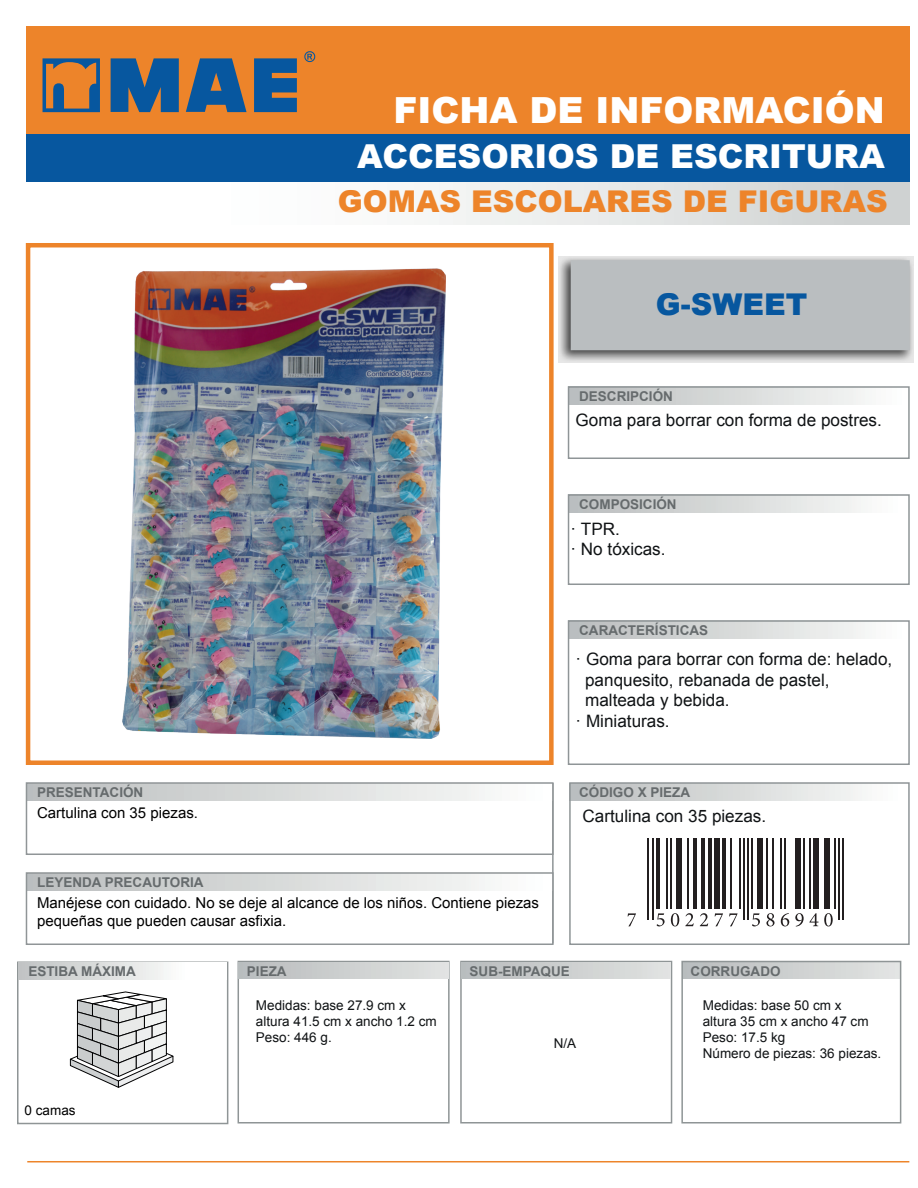
<style>
.page{position:relative;width:918px;height:1188px;background:#fff}
.page>*{position:absolute;margin:0;border:0;box-sizing:border-box;transform-origin:0 0}
.t1{font:900 36px "Arial";color:#fff}
.t2{font:900 33px "Arial";color:#fff}
.t3{font:900 30px "Arial";color:#ed842a}
.t4{font:900 30px "Arial";color:#07579f}
.t5{font:17.1px/20.5px "Arial";color:#101315}
.t6{font:15px/18px "Arial";color:#000001}
.t7{font:13.5px/16.2px "Arial";color:#101315}
.t8{font:700 13.5px "Arial";color:#666b6d}
.t9{font:13.5px "Arial";color:#000001}
</style>
<div class="page">
<div style="left:570px;top:784px;width:338px;height:16px;background:linear-gradient(to right,#b8bcbc,#fdfefd)"></div>
<div style="left:26px;top:170px;width:884px;height:54px;background:linear-gradient(to right,#fff,#d2d5d5)"></div>
<div style="left:26px;top:117px;width:884px;height:64px;background:#07579f"></div>
<div style="left:26px;top:26px;width:884px;height:108px;background:#ed842a"></div>
<hr style="left:27px;top:1161px;width:882px;height:1px;background:#ed842a">
<div style="left:26px;top:243px;width:528px;height:522px;border:4px solid #ed842a"></div>
<svg style="left:558px;top:256px;width:356px;height:107px;background:#b5b5b5"></svg>
<div style="left:571px;top:260px;width:339px;height:90px;background:#babec0"></div>
<div style="left:569px;top:387px;width:340px;height:17px;background:linear-gradient(to right,#b8bcbc,#fcfdfc)"></div>
<div style="left:568px;top:495px;width:341px;height:17px;background:linear-gradient(to right,#b8bcbc,#fefefd)"></div>
<div style="left:569px;top:620px;width:340px;height:18px;background:linear-gradient(to right,#b8bcbc,#fcfdfc)"></div>
<div style="left:568px;top:620px;width:342px;height:145px;border:2px solid #8f9597"></div>
<div style="left:568px;top:386px;width:342px;height:73px;border:2px solid #8f9597"></div>
<div style="left:568px;top:494px;width:342px;height:91px;border:2px solid #8f9597"></div>
<hr style="left:552px;top:783px;width:2px;height:161px;background:#8f9597">
<div style="left:26px;top:784px;width:527px;height:16px;background:linear-gradient(to right,#b9bdbd,#fdfefc)"></div>
<div style="left:26px;top:782px;width:528px;height:73px;border:2px solid #909597"></div>
<div style="left:27px;top:873px;width:526px;height:17px;background:linear-gradient(to right,#b9bdbd,#fdfdfc)"></div>
<div style="left:26px;top:872px;width:528px;height:73px;border:2px solid #909597"></div>
<svg style="left:111px;top:58px;width:68px;height:54px;background:#2a5d8c"></svg>
<svg style="left:186px;top:58px;width:61px;height:54px"></svg>
<svg style="left:254px;top:58px;width:43px;height:54px;background:#235c90"></svg>
<svg style="left:43px;top:58px;width:57px;height:54px"></svg>
<svg style="left:304px;top:51px;width:11px;height:11px"></svg>
<div style="left:569px;top:782px;width:341px;height:163px;border:2px solid #8f9597"></div>
<div style="left:238px;top:961px;width:212px;height:163px;border:2px solid #8f9596"></div>
<div style="left:460px;top:961px;width:212px;height:163px;border:2px solid #8f9596"></div>
<div style="left:683px;top:962px;width:217px;height:17px;background:linear-gradient(to right,#b8bcbd,#e3e4e3)"></div>
<div style="left:239px;top:962px;width:209px;height:17px;background:linear-gradient(to right,#b8bcbd,#e1e3e2)"></div>
<div style="left:462px;top:962px;width:209px;height:17px;background:linear-gradient(to right,#b8bcbd,#e1e3e2)"></div>
<div style="left:17px;top:962px;width:211px;height:162px;border:2px solid #8f9596"></div>
<div style="left:18px;top:963px;width:209px;height:17px;background:linear-gradient(to right,#c0c3c3,#fff)"></div>
<div style="left:681px;top:961px;width:220px;height:163px;border:2px solid #8f9596"></div>
<svg style="left:70px;top:992px;width:103px;height:96px"></svg>
<img style="left:122px;top:269px;width:324px;height:469px">
<hr style="left:648px;top:838px;width:1px;height:82px;background:#231f20">
<hr style="left:652px;top:838px;width:1px;height:82px;background:#231f20">
<hr style="left:656px;top:838px;width:4px;height:71px;background:#231f20">
<hr style="left:670px;top:838px;width:2px;height:71px;background:#231f20">
<hr style="left:666px;top:838px;width:2px;height:71px;background:#231f20">
<div style="left:677px;top:838px;width:5px;height:71px;background:#231f20"></div>
<hr style="left:687px;top:838px;width:2px;height:71px;background:#231f20">
<hr style="left:708px;top:838px;width:3px;height:71px;background:#231f20">
<hr style="left:701px;top:838px;width:4px;height:71px;background:#231f20">
<hr style="left:693px;top:838px;width:4px;height:71px;background:#231f20">
<div style="left:714px;top:838px;width:6px;height:71px;background:#231f20"></div>
<hr style="left:722px;top:838px;width:4px;height:71px;background:#231f20">
<hr style="left:743px;top:838px;width:2px;height:82px;background:#231f20">
<hr style="left:730px;top:838px;width:2px;height:71px;background:#231f20">
<hr style="left:739px;top:838px;width:1px;height:71px;background:#231f20">
<hr style="left:747px;top:838px;width:2px;height:82px;background:#231f20">
<hr style="left:751px;top:838px;width:2px;height:71px;background:#231f20">
<div style="left:757px;top:838px;width:6px;height:71px;background:#231f20"></div>
<hr style="left:766px;top:838px;width:1px;height:71px;background:#231f20">
<hr style="left:780px;top:838px;width:2px;height:71px;background:#231f20">
<hr style="left:784px;top:838px;width:2px;height:71px;background:#231f20">
<hr style="left:772px;top:838px;width:2px;height:71px;background:#231f20">
<div style="left:795px;top:838px;width:6px;height:71px;background:#231f20"></div>
<hr style="left:809px;top:838px;width:2px;height:71px;background:#231f20">
<hr style="left:803px;top:838px;width:2px;height:71px;background:#231f20">
<div style="left:824px;top:838px;width:6px;height:71px;background:#231f20"></div>
<div style="left:813px;top:838px;width:6px;height:71px;background:#231f20"></div>
<hr style="left:838px;top:838px;width:2px;height:82px;background:#231f20">
<hr style="left:834px;top:838px;width:2px;height:71px;background:#231f20">
<hr style="left:842px;top:838px;width:2px;height:82px;background:#231f20">
<svg style="left:628px;top:913px;width:8px;height:13px"></svg>
<svg style="left:657px;top:913px;width:8px;height:13px"></svg>
<svg style="left:671px;top:913px;width:8px;height:13px"></svg>
<svg style="left:685px;top:913px;width:9px;height:13px"></svg>
<svg style="left:700px;top:913px;width:8px;height:13px"></svg>
<svg style="left:715px;top:913px;width:8px;height:13px"></svg>
<svg style="left:729px;top:913px;width:9px;height:13px"></svg>
<svg style="left:752px;top:913px;width:8px;height:13px"></svg>
<svg style="left:766px;top:913px;width:9px;height:13px"></svg>
<svg style="left:781px;top:913px;width:8px;height:13px"></svg>
<svg style="left:795px;top:913px;width:23px;height:14px"></svg>
<svg style="left:824px;top:913px;width:9px;height:13px"></svg>
<h1 class="t1" style="left:393px;top:84px;width:493px">FICHA DE INFORMACIÓN</h1>
<h2 class="t2" style="left:357px;top:132px;width:529px">ACCESORIOS DE ESCRITURA</h2>
<h3 class="t3" style="left:338px;top:180px;width:551px">GOMAS ESCOLARES DE FIGURAS</h3>
<h3 class="t4" style="left:656px;top:282px;width:153px">G-SWEET</h3>
<p class="t8" style="left:579px;top:387px;width:95px">DESCRIPCIÓN</p>
<p class="t5" style="left:576px;top:410px;width:308px">Goma para borrar con forma de postres.</p>
<p class="t8" style="left:579px;top:495px;width:99px">COMPOSICIÓN</p>
<p class="t5" style="left:571px;top:519px;width:97px">· TPR.<br>· No tóxicas.</p>
<p class="t8" style="left:579px;top:621px;width:130px">CARACTERÍSTICAS</p>
<p class="t8" style="left:37px;top:783px;width:108px">PRESENTACIÓN</p>
<p class="t6" style="left:37px;top:804px;width:162px">Cartulina con 35 piezas.</p>
<p class="t8" style="left:37px;top:873px;width:168px">LEYENDA PRECAUTORIA</p>
<p class="t6" style="left:37px;top:894px;width:503px">Manéjese con cuidado. No se deje al alcance de los niños. Contiene piezas pequeñas que pueden causar asfixia.</p>
<p class="t5" style="left:576px;top:649px;width:318px">· Goma para borrar con forma de: helado,</p>
<p class="t5" style="left:585px;top:670px;width:246px">panquesito, rebanada de pastel,</p>
<p class="t5" style="left:585px;top:690px;width:146px">malteada y bebida.</p>
<p class="t5" style="left:576px;top:711px;width:96px">· Miniaturas.</p>
<p class="t8" style="left:579px;top:783px;width:113px">CÓDIGO X PIEZA</p>
<p class="t5" style="left:583px;top:806px;width:185px">Cartulina con 35 piezas.</p>
<p class="t8" style="left:28px;top:963px;width:109px">ESTIBA MÁXIMA</p>
<p class="t8" style="left:247px;top:963px;width:41px">PIEZA</p>
<p class="t8" style="left:470px;top:963px;width:102px">SUB-EMPAQUE</p>
<p class="t8" style="left:691px;top:963px;width:91px">CORRUGADO</p>
<p class="t9" style="left:25px;top:1102px;width:53px">0 camas</p>
<p class="t7" style="left:256px;top:997px;width:182px">Medidas: base 27.9 cm x altura 41.5 cm x ancho 1.2 cm<br>Peso: 446 g.</p>
<p class="t7" style="left:554px;top:1036px;width:24px">N/A</p>
<p class="t7" style="left:703px;top:997px;width:180px">Medidas: base 50 cm x<br>altura 35 cm x ancho 47 cm<br>Peso: 17.5 kg<br>Número de piezas: 36 piezas.</p>
</div>
